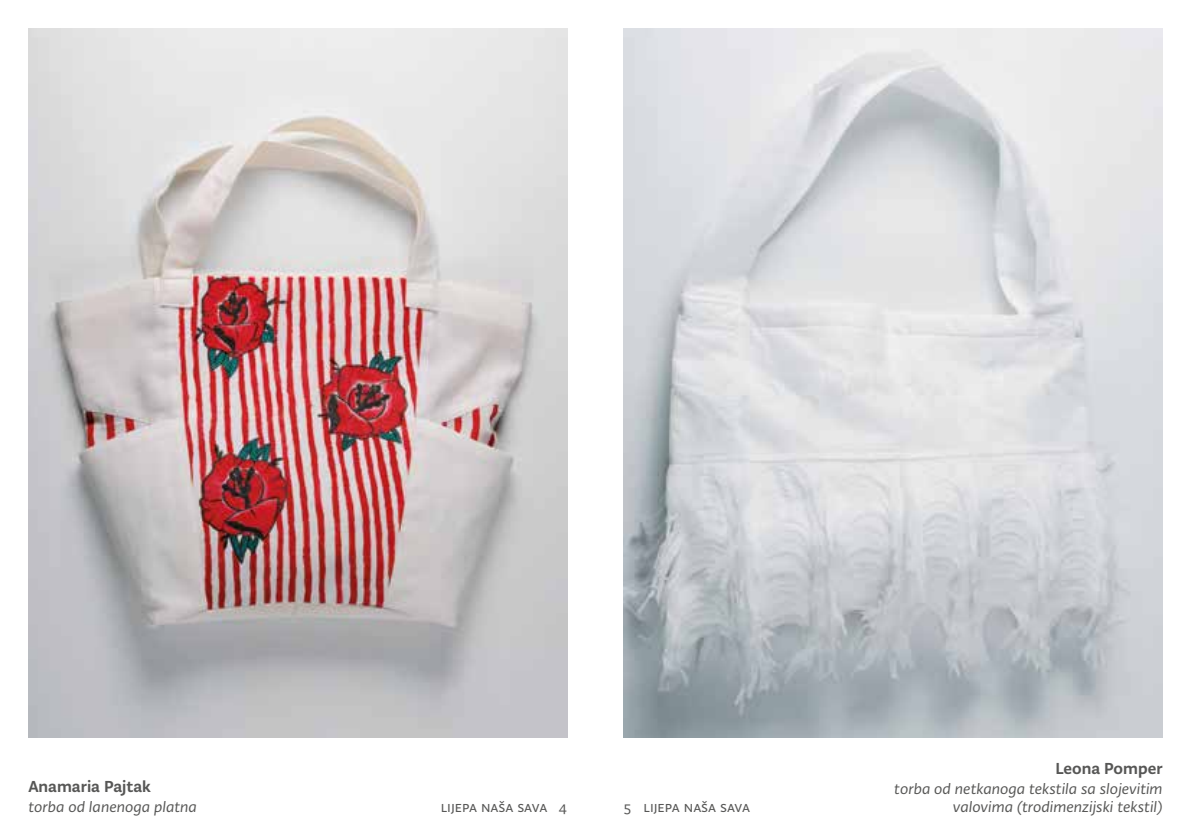
<style>
.page{position:relative;width:1191px;height:840px;background:#fff}
.page>*{position:absolute;margin:0;border:0;box-sizing:border-box;transform-origin:0 0}
.t1{font:500 17px "Typonine Sans LC";color:#575756}
.t2{font:italic 16px/18px "Typonine Sans LC";color:#575756;text-align:right}
.t3{font:16px "Typonine Sans LC";color:#575756}
.s1{font-size:15px}
</style>
<div class="page">
<img style="left:28px;top:28px;width:539px;height:709px">
<img style="left:624px;top:28px;width:538px;height:709px">
<p class="t1" style="left:28px;top:775px;width:124px">Anamaria Pajtak</p>
<p class="t2" style="left:28px;top:796px;width:170px">torba od lanenoga platna</p>
<p class="t3" style="left:441px;top:796px;width:128px">lijepa naša sava <span class="s1">4</span></p>
<p class="t3" style="left:624px;top:796px;width:128px"><span class="s1">5</span> lijepa naša sava</p>
<p class="t1" style="left:1055px;top:757px;width:109px">Leona Pomper</p>
<p class="t2" style="left:894px;top:778px;width:270px">torba od netkanoga tekstila sa slojevitim valovima (trodimenzijski tekstil)</p>
</div>
